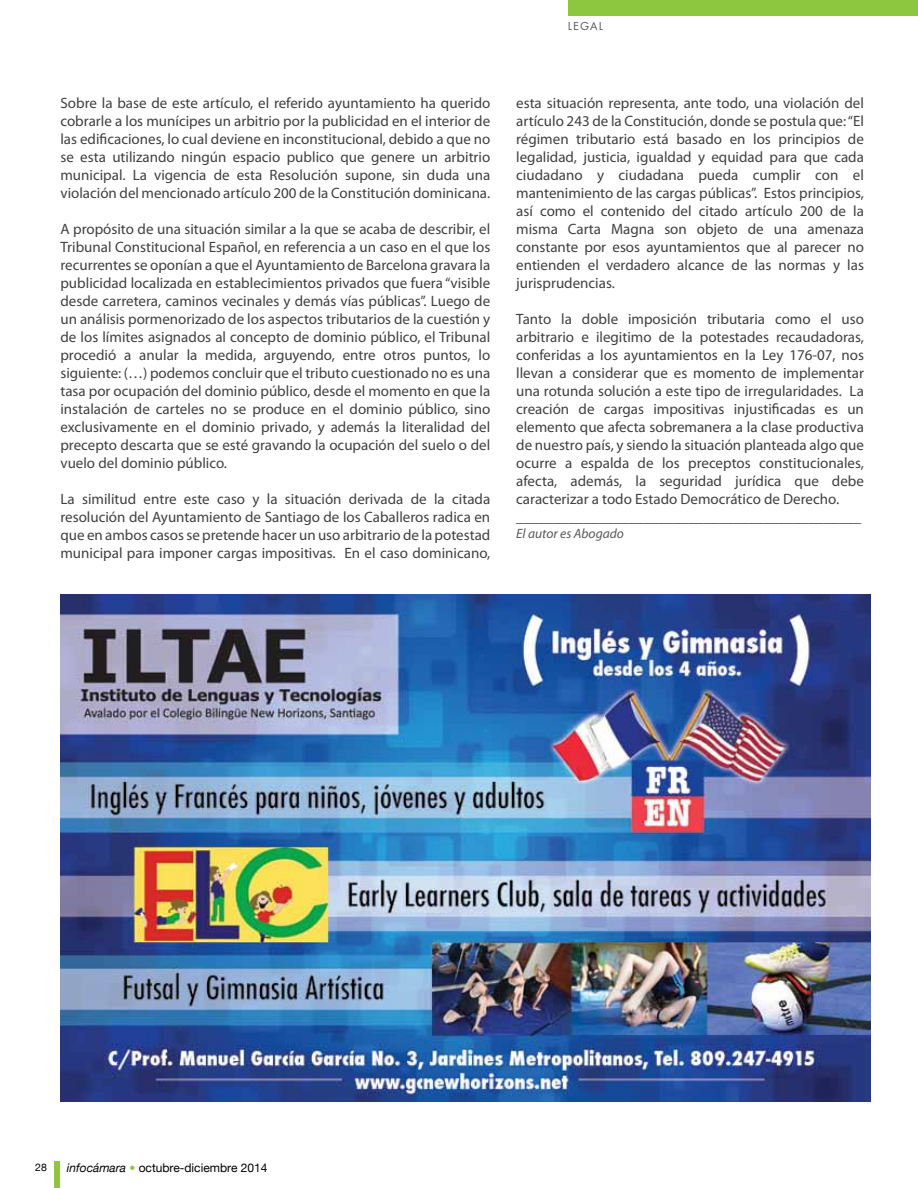
<style>
.page{position:relative;width:918px;height:1188px;background:#fff}
.page>*{position:absolute;margin:0;border:0;box-sizing:border-box;transform-origin:0 0}
.t1{font:15px/18px "Myriad Pro";color:#414042;text-align:justify}
.t2{font:italic 13.5px "Myriad Pro";color:#58595b}
.t3{font:12px "Helvetica Neue";color:#000}
.t4{font:12px "Futura T";color:#58595b}
.t5{font:10.5px "Helvetica Neue";color:#000}
.s1{font-style:italic}
.s2{font-style:italic;color:#8dc63f}
</style>
<div class="page">
<div style="left:568px;top:0;width:350px;height:16px;background:#8dc63f"></div>
<div style="left:54px;top:1161px;width:5px;height:27px;background:#8dc63f"></div>
<img style="left:60px;top:594px;width:810px;height:508px">
<p class="t4" style="left:568px;top:19px;width:37px">Legal</p>
<p class="t1" style="left:60px;top:94px;width:431px">Sobre la base de este artículo, el referido ayuntamiento ha querido cobrarle a los munícipes un arbitrio por la publicidad en el interior de las edificaciones, lo cual deviene en inconstitucional, debido a que no se esta utilizando ningún espacio publico que genere un arbitrio municipal. La vigencia de esta Resolución supone, sin duda una violación del mencionado artículo 200 de la Constitución dominicana.</p>
<p class="t1" style="left:60px;top:220px;width:431px">A propósito de una situación similar a la que se acaba de describir, el Tribunal Constitucional Español, en referencia a un caso en el que los recurrentes se oponían a que el Ayuntamiento de Barcelona gravara la publicidad localizada en establecimientos privados que fuera “visible desde carretera, caminos vecinales y demás vías públicas”. Luego de un análisis pormenorizado de los aspectos tributarios de la cuestión y de los límites asignados al concepto de dominio público, el Tribunal procedió a anular la medida, arguyendo, entre otros puntos, lo siguiente: (…) podemos concluir que el tributo cuestionado no es una tasa por ocupación del dominio público, desde el momento en que la instalación de carteles no se produce en el dominio público, sino exclusivamente en el dominio privado, y además la literalidad del precepto descarta que se esté gravando la ocupación del suelo o del vuelo del dominio público.</p>
<p class="t1" style="left:60px;top:490px;width:431px">La similitud entre este caso y la situación derivada de la citada resolución del Ayuntamiento de Santiago de los Caballeros radica en que en ambos casos se pretende hacer un uso arbitrario de la potestad municipal para imponer cargas impositivas. En el caso dominicano,</p>
<p class="t1" style="left:516px;top:94px;width:349px">esta situación representa, ante todo, una violación del artículo 243 de la Constitución, donde se postula que: “El régimen tributario está basado en los principios de legalidad, justicia, igualdad y equidad para que cada ciudadano y ciudadana pueda cumplir con el mantenimiento de las cargas públicas”. Estos principios, así como el contenido del citado artículo 200 de la misma Carta Magna son objeto de una amenaza constante por esos ayuntamientos que al parecer no entienden el verdadero alcance de las normas y las jurisprudencias.</p>
<p class="t1" style="left:516px;top:310px;width:349px;text-align:left">Tanto la doble imposición tributaria como el uso arbitrario e ilegitimo de la potestades recaudadoras, conferidas a los ayuntamientos en la Ley 176-07, nos llevan a considerar que es momento de implementar una rotunda solución a este tipo de irregularidades. La creación de cargas impositivas injustificadas es un elemento que afecta sobremanera a la clase productiva de nuestro país, y siendo la situación planteada algo que ocurre a espalda de los preceptos constitucionales, afecta, además, la seguridad jurídica que debe caracterizar a todo Estado Democrático de Derecho. ______________________________________________</p>
<p class="t2" style="left:516px;top:525px;width:109px">El autor es Abogado</p>
<p class="t5" style="left:35px;top:1161px;width:13px">28</p>
<p class="t3" style="left:67px;top:1161px;width:202px"><span class="s1">infocámara</span> <span class="s2">•</span> octubre-diciembre 2014</p>
</div>
